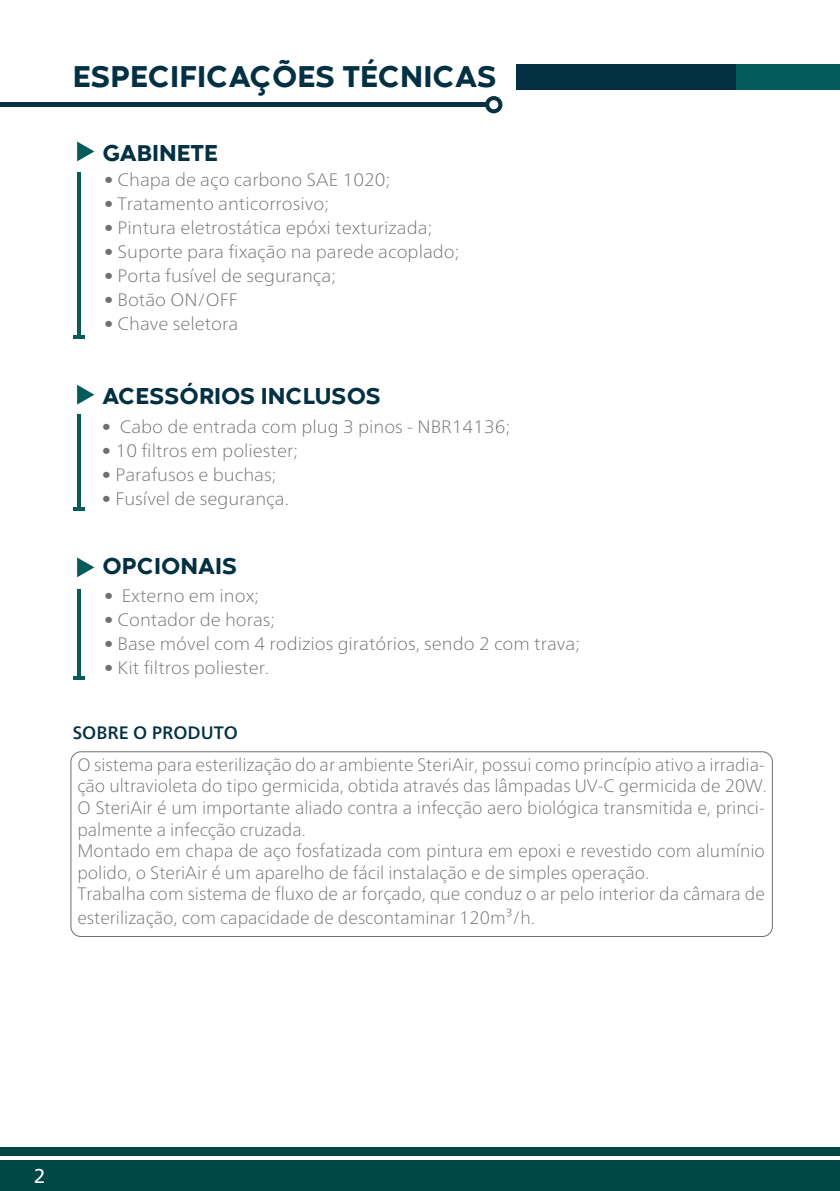
<style>
.page{position:relative;width:840px;height:1191px;background:#fff}
.page>*{position:absolute;margin:0;border:0;box-sizing:border-box;transform-origin:0 0}
.t1{font:800 31px "Codec Warm Trial";color:#033143}
.t2{font:800 23.8px "Codec Warm Trial";color:#033143}
.t3{font:20px "Frutiger Neue LT";color:#fff}
.t4{font:100 18px/21.6px "Frutiger Neue LT";color:#706f6f}
.t5{font:100 18px "Frutiger Neue LT";color:#706f6f;scale:1.05 1}
.t6{font:500 18px "Frutiger Neue LT";color:#033143}
</style>
<div class="page">
<div style="left:0;top:1160px;width:839px;height:31px;background:#004846"></div>
<div style="left:0;top:1147px;width:839px;height:8px;background:#004846"></div>
<div style="left:516px;top:64px;width:323px;height:25px;background:#033143"></div>
<div style="left:736px;top:64px;width:103px;height:25px;background:#035c5b"></div>
<hr style="left:0;top:103px;width:486px;height:4px;background:#083242">
<div style="left:485px;top:96px;width:17px;height:17px;background:#083242;border-radius:50%"></div>
<div style="left:489px;top:100px;width:9px;height:9px;background:#fff;border-radius:50%"></div>
<hr style="left:77px;top:173px;width:3px;height:164px;background:#055c5b">
<svg style="left:73px;top:335px;width:11px;height:3px"></svg>
<svg style="left:77px;top:142px;width:17px;height:19px"></svg>
<hr style="left:77px;top:589px;width:3px;height:87px;background:#055c5b">
<svg style="left:73px;top:676px;width:11px;height:3px"></svg>
<svg style="left:77px;top:557px;width:17px;height:20px"></svg>
<hr style="left:77px;top:414px;width:3px;height:95px;background:#055c5b">
<svg style="left:73px;top:508px;width:11px;height:3px"></svg>
<svg style="left:77px;top:385px;width:17px;height:19px"></svg>
<div style="left:70px;top:751px;width:702px;height:186px;border:1px solid #716f6f;border-radius:10px"></div>
<h1 class="t1" style="left:73px;top:56px;width:425px">ESPECIFICAÇÕES TÉCNICAS</h1>
<h2 class="t2" style="left:102px;top:137px;width:117px">GABINETE</h2>
<p class="t5" style="left:104px;top:168px;width:274px">• Chapa de aço carbono SAE 1020;</p>
<p class="t5" style="left:104px;top:192px;width:216px">• Tratamento anticorrosivo;</p>
<p class="t5" style="left:104px;top:216px;width:314px">• Pintura eletrostática epóxi texturizada;</p>
<p class="t5" style="left:104px;top:240px;width:340px">• Suporte para fixação na parede acoplado;</p>
<p class="t5" style="left:104px;top:264px;width:222px">• Porta fusível de segurança;</p>
<p class="t5" style="left:104px;top:288px;width:129px">• Botão ON/OFF</p>
<p class="t5" style="left:104px;top:312px;width:129px">• Chave seletora</p>
<h2 class="t2" style="left:102px;top:380px;width:280px">ACESSÓRIOS INCLUSOS</h2>
<p class="t5" style="left:102px;top:416px;width:390px">• Cabo de entrada com plug 3 pinos - NBR14136;</p>
<p class="t5" style="left:102px;top:440px;width:188px">• 10 filtros em poliester;</p>
<p class="t5" style="left:102px;top:464px;width:167px">• Parafusos e buchas;</p>
<p class="t5" style="left:102px;top:488px;width:179px">• Fusível de segurança.</p>
<h2 class="t2" style="left:102px;top:551px;width:136px">OPCIONAIS</h2>
<p class="t5" style="left:104px;top:584px;width:149px">• Externo em inox;</p>
<p class="t5" style="left:104px;top:608px;width:164px">• Contador de horas;</p>
<p class="t5" style="left:104px;top:632px;width:454px">• Base móvel com 4 rodizios giratórios, sendo 2 com trava;</p>
<p class="t5" style="left:104px;top:656px;width:159px">• Kit filtros poliester.</p>
<p class="t6" style="left:73px;top:722px;width:167px">SOBRE O PRODUTO</p>
<p class="t4" style="left:77px;top:753px;width:690px">O sistema para esterilização do ar ambiente SteriAir, possui como princípio ativo a irradia&shy;ção ultravioleta do tipo germicida, obtida através das lâmpadas UV-C germicida de 20W.<br>O SteriAir é um importante aliado contra a infecção aero biológica transmitida e, princi&shy;palmente a infecção cruzada.<br>Montado em chapa de aço fosfatizada com pintura em epoxi e revestido com alumínio polido, o SteriAir é um aparelho de fácil instalação e de simples operação.<br>Trabalha com sistema de fluxo de ar forçado, que conduz o ar pelo interior da câmara de</p>
<p class="t4" style="left:77px;top:907px;width:459px">esterilização, com capacidade de descontaminar 120m³/h.</p>
<p class="t3" style="left:34px;top:1164px;width:13px">2</p>
</div>
